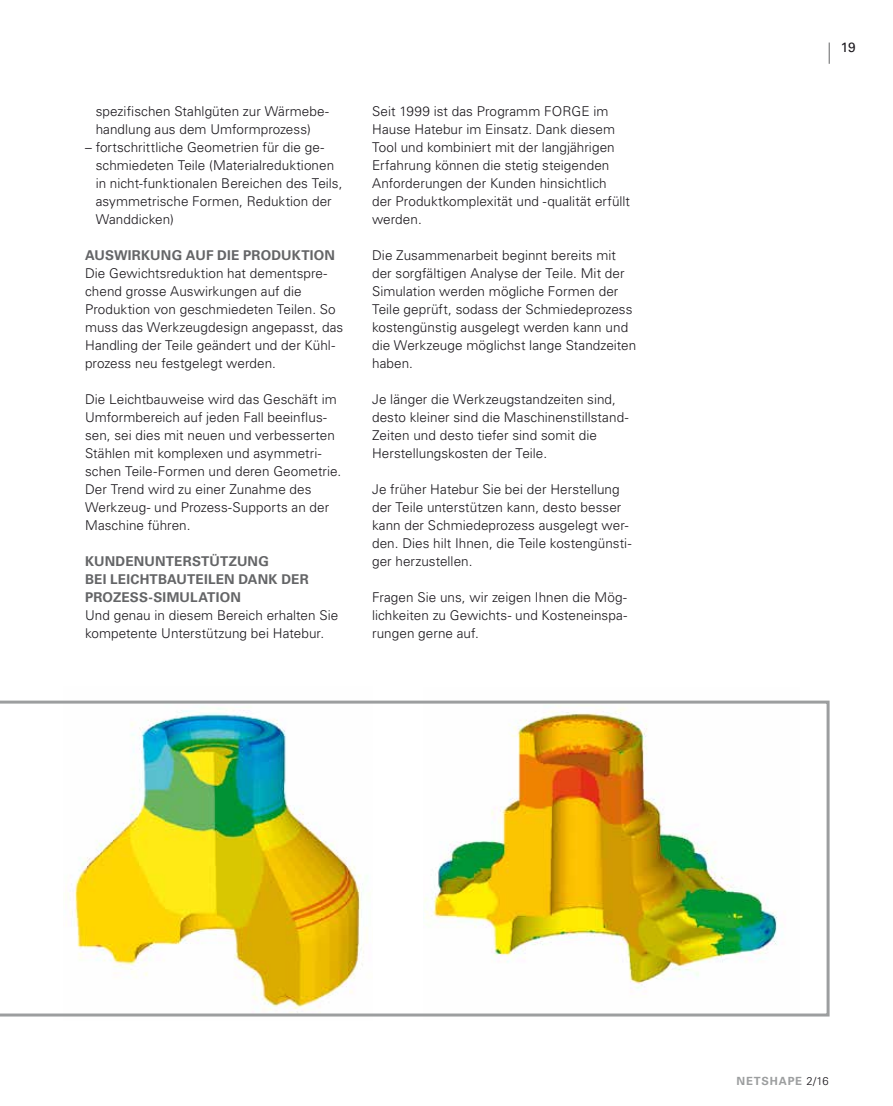
<style>
.page{position:relative;width:893px;height:1106px;background:#fff}
.page>*{position:absolute;margin:0;border:0;box-sizing:border-box;transform-origin:0 0}
.t1{font:300 13.5px/18px "Univers LT Std";letter-spacing:.005em;color:#1a171c}
.t2{font:700 13.5px/18px "Univers LT Std";letter-spacing:.015em;color:#646567}
.t3{font:13.5px "Univers LT Std";color:#1a171c}
.t4{font:700 11.25px "Univers LT Std";letter-spacing:.07em;color:#9c9e9f}
.s1{font-weight:300;color:#1a171c}
</style>
<div class="page">
<svg style="left:829px;top:43px;width:1px;height:21px"></svg>
<svg style="left:0;top:700px;width:830px;height:316px"></svg>
<p class="t1" style="left:96px;top:102px;width:235px">spezifischen Stahlgüten zur Wärmebe&shy;handlung aus dem Umformprozess)</p>
<p class="t1" style="left:96px;top:138px;width:248px;text-indent:-11px">– fortschrittliche Geometrien für die ge&shy;schmiedeten Teile (Materialreduktionen in nicht-funktionalen Bereichen des Teils, asymmetrische Formen, Reduktion der Wanddicken)</p>
<p class="t2" style="left:85px;top:246px;width:252px">AUSWIRKUNG AUF DIE PRODUKTION</p>
<p class="t1" style="left:85px;top:264px;width:260px">Die Gewichtsreduktion hat dementspre&shy;chend grosse Auswirkungen auf die Produktion von geschmiedeten Teilen. So muss das Werkzeugdesign angepasst, das Handling der Teile geändert und der Kühl&shy;prozess neu festgelegt werden.</p>
<p class="t1" style="left:85px;top:390px;width:258px">Die Leichtbauweise wird das Geschäft im Umformbereich auf jeden Fall beeinflus&shy;sen, sei dies mit neuen und verbesserten Stählen mit komplexen und asymmetri&shy;schen Teile-Formen und deren Geometrie.<br>Der Trend wird zu einer Zunahme des Werkzeug- und Prozess-Supports an der Maschine führen.</p>
<p class="t2" style="left:85px;top:552px;width:225px">KUNDENUNTERSTÜTZUNG<br>BEI LEICHTBAUTEILEN DANK DER<br>PROZESS-SIMULATION</p>
<p class="t1" style="left:85px;top:606px;width:255px">Und genau in diesem Bereich erhalten Sie kompetente Unterstützung bei Hatebur.</p>
<p class="t1" style="left:372px;top:102px;width:260px">Seit 1999 ist das Programm FORGE im Hause Hatebur im Einsatz. Dank diesem Tool und kombiniert mit der langjährigen Erfahrung können die stetig steigenden Anforderungen der Kunden hinsichtlich<br>der Produktkomplexität und -qualität erfüllt werden.</p>
<p class="t1" style="left:372px;top:246px;width:266px">Die Zusammenarbeit beginnt bereits mit der sorgfältigen Analyse der Teile. Mit der Simulation werden mögliche Formen der Teile geprüft, sodass der Schmiedeprozess kostengünstig ausgelegt werden kann und die Werkzeuge möglichst lange Standzeiten haben.</p>
<p class="t1" style="left:372px;top:390px;width:258px">Je länger die Werkzeugstandzeiten sind, desto kleiner sind die Maschinenstillstand-Zeiten und desto tiefer sind somit die Herstellungskosten der Teile.</p>
<p class="t1" style="left:372px;top:480px;width:261px">Je früher Hatebur Sie bei der Herstellung der Teile unterstützen kann, desto besser kann der Schmiedeprozess ausgelegt wer&shy;den. Dies hilt Ihnen, die Teile kostengünsti&shy;ger herzustellen.</p>
<p class="t1" style="left:372px;top:588px;width:257px;text-align:justify">Fragen Sie uns, wir zeigen Ihnen die Mög&shy;lichkeiten zu Gewichts- und Kosteneinspa&shy;rungen gerne auf.</p>
<p class="t3" style="left:841px;top:40px;width:16px">19</p>
<p class="t4" style="left:736px;top:1074px;width:94px">NETSHAPE <span class="s1">2/16</span></p>
</div>
